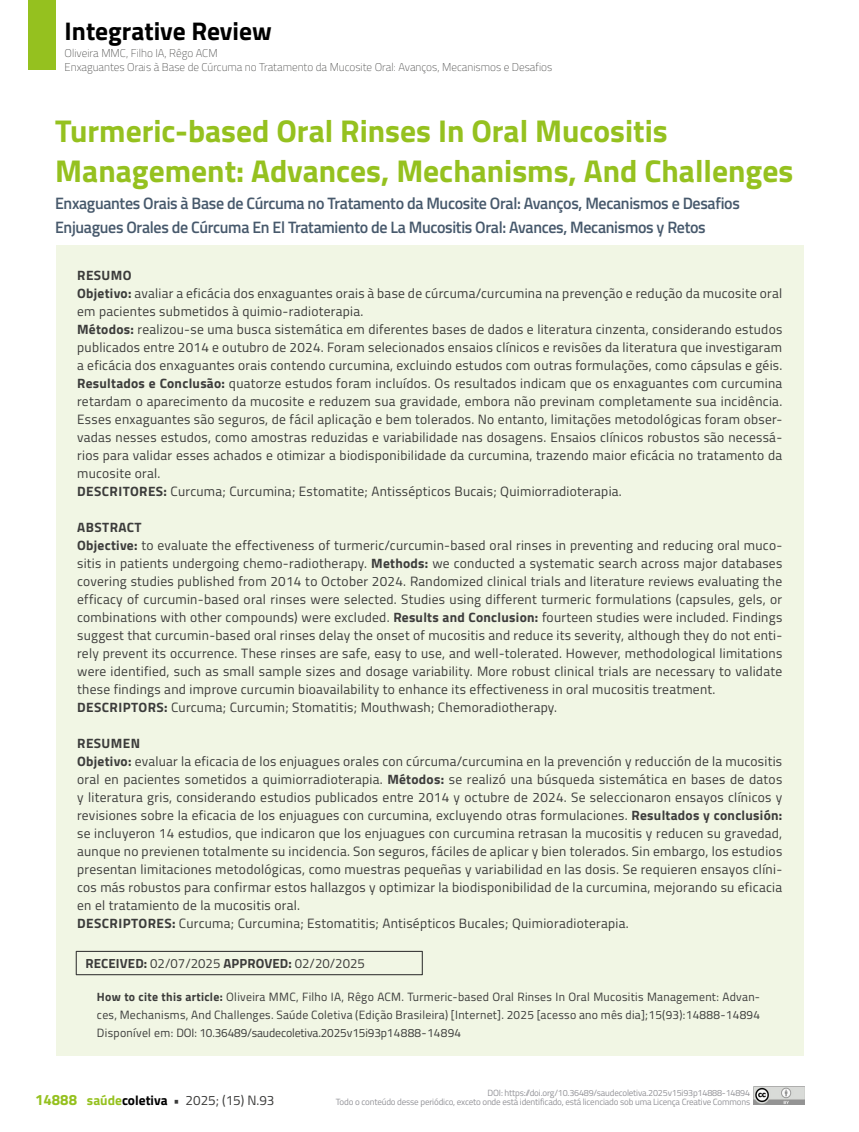
<style>
.page{position:relative;width:859px;height:1132px;background:#fff}
.page>*{position:absolute;margin:0;border:0;box-sizing:border-box;transform-origin:0 0}
.t1{font:700 31.5px/40.5px "Titillium";color:#95c11f}
.t2{font:700 25.5px "Titillium";color:#000}
.t3{font:600 16.5px/24px "Titillium";letter-spacing:-.02em;color:#47596c}
.t4{font:13.5px/18px "Titillium";letter-spacing:.02em;color:#3c3c3b}
.t5{font:13.2px "Titillium";color:#3c3c3b}
.t6{font:12px/18px "Titillium";letter-spacing:-.01em;color:#3c3c3b;text-align:justify}
.t7{font:100 11.25px/13.5px "Titillium";color:#3c3c3b}
.t8{font:9px/9.4px "Titillium";letter-spacing:-.02em;color:#939398;text-align:right}
.s1{font-weight:700}
.s2{font-weight:700;font-size:15px;color:#95c11f}
.s3{font-weight:700;color:#95c11f}
.s4{font-weight:700;color:#000}
</style>
<div class="page">
<div style="left:28px;top:0;width:27px;height:70px;background:#95c11f"></div>
<img style="left:753px;top:1086px;width:52px;height:18px">
<div style="left:56px;top:244px;width:748px;height:810px;background:#f1f6e4"></div>
<div style="left:76px;top:950px;width:347px;height:24px;border:1px solid #3c3c3b"></div>
<h2 class="t2" style="left:65px;top:12px;width:209px">Integrative Review</h2>
<p class="t7" style="left:65px;top:46px;width:489px">Oliveira MMC, Filho IA, Rêgo ACM<br>Enxaguantes Orais à Base de Cúrcuma no Tratamento da Mucosite Oral: Avanços, Mecanismos e Desafios</p>
<h1 class="t1" style="left:55px;top:109px;width:739px">Turmeric-based Oral Rinses In Oral Mucositis<br>Management: Advances, Mechanisms, And Challenges</h1>
<p class="t3" style="left:55px;top:191px;width:686px">Enxaguantes Orais à Base de Cúrcuma no Tratamento da Mucosite Oral: Avanços, Mecanismos e Desafios<br>Enjuagues Orales de Cúrcuma En El Tratamiento de La Mucositis Oral: Avances, Mecanismos y Retos</p>
<p class="t4" style="left:77px;top:265px;width:707px"><span class="s1">RESUMO<br>Objetivo:</span> avaliar a eficácia dos enxaguantes orais à base de cúrcuma/curcumina na prevenção e redução da mucosite oral em pacientes submetidos à quimio-radioterapia.<br><span class="s1">Métodos:</span> realizou-se uma busca sistemática em diferentes bases de dados e literatura cinzenta, considerando estudos publicados entre 2014 e outubro de 2024. Foram selecionados ensaios clínicos e revisões da literatura que investigaram a eficácia dos enxaguantes orais contendo curcumina, excluindo estudos com outras formulações, como cápsulas e géis.<br><span class="s1">Resultados e Conclusão:</span> quatorze estudos foram incluídos. Os resultados indicam que os enxaguantes com curcumina retardam o aparecimento da mucosite e reduzem sua gravidade, embora não previnam completamente sua incidência.<br>Esses enxaguantes são seguros, de fácil aplicação e bem tolerados. No entanto, limitações metodológicas foram obser&shy;vadas nesses estudos, como amostras reduzidas e variabilidade nas dosagens. Ensaios clínicos robustos são necessá&shy;rios para validar esses achados e otimizar a biodisponibilidade da curcumina, trazendo maior eficácia no tratamento da mucosite oral.<br><span class="s1">DESCRITORES:</span> Curcuma; Curcumina; Estomatite; Antissépticos Bucais; Quimiorradioterapia.</p>
<p class="t4" style="left:77px;top:517px;width:707px"><span class="s1">ABSTRACT<br>Objective:</span> to evaluate the effectiveness of turmeric/curcumin-based oral rinses in preventing and reducing oral muco&shy;sitis in patients undergoing chemo-radiotherapy. <span class="s1">Methods:</span> we conducted a systematic search across major databases covering studies published from 2014 to October 2024. Randomized clinical trials and literature reviews evaluating the efficacy of curcumin-based oral rinses were selected. Studies using different turmeric formulations (capsules, gels, or combinations with other compounds) were excluded. <span class="s1">Results and Conclusion:</span> fourteen studies were included. Findings suggest that curcumin-based oral rinses delay the onset of mucositis and reduce its severity, although they do not enti&shy;rely prevent its occurrence. These rinses are safe, easy to use, and well-tolerated. However, methodological limitations were identified, such as small sample sizes and dosage variability. More robust clinical trials are necessary to validate these findings and improve curcumin bioavailability to enhance its effectiveness in oral mucositis treatment.<br><span class="s1">DESCRIPTORS:</span> Curcuma; Curcumin; Stomatitis; Mouthwash; Chemoradiotherapy.</p>
<p class="t4" style="left:77px;top:733px;width:707px"><span class="s1">RESUMEN<br>Objetivo:</span> evaluar la eficacia de los enjuagues orales con cúrcuma/curcumina en la prevención y reducción de la mucositis oral en pacientes sometidos a quimiorradioterapia. <span class="s1">Métodos:</span> se realizó una búsqueda sistemática en bases de datos y literatura gris, considerando estudios publicados entre 2014 y octubre de 2024. Se seleccionaron ensayos clínicos y revisiones sobre la eficacia de los enjuagues con curcumina, excluyendo otras formulaciones. <span class="s1">Resultados y conclusión: </span>se incluyeron 14 estudios, que indicaron que los enjuagues con curcumina retrasan la mucositis y reducen su gravedad, aunque no previenen totalmente su incidencia. Son seguros, fáciles de aplicar y bien tolerados. Sin embargo, los estudios presentan limitaciones metodológicas, como muestras pequeñas y variabilidad en las dosis. Se requieren ensayos clíni&shy;cos más robustos para confirmar estos hallazgos y optimizar la biodisponibilidad de la curcumina, mejorando su eficacia en el tratamiento de la mucositis oral.<br><span class="s1">DESCRIPTORES:</span> Curcuma; Curcumina; Estomatitis; Antisépticos Bucales; Quimioradioterapia.</p>
<p class="t5" style="left:85px;top:953px;width:281px"><span class="s1">RECEIVED:</span> 02/07/2025 <span class="s1">APPROVED:</span> 02/20/2025</p>
<p class="t6" style="left:97px;top:986px;width:665px"><span class="s1">How to cite this article:</span> Oliveira MMC, Filho IA, Rêgo ACM. Turmeric-based Oral Rinses In Oral Mucositis Management: Advan&shy;ces, Mechanisms, And Challenges. Saúde Coletiva (Edição Brasileira) [Internet]. 2025 [acesso ano mês dia];15(93):14888-14894<br>Disponível em: DOI: 10.36489/saudecoletiva.2025v15i93p14888-14894</p>
<p class="t4" style="left:35px;top:1089px;width:241px"><span class="s2">14888</span> <span class="s3">saúde</span><span class="s4">coletiva</span> <span class="s1">•</span> 2025; (15) N.93</p>
<p class="t8" style="left:336px;top:1086px;width:416px">DOI: https://doi.org/10.36489/saudecoletiva.2025v15i93p14888-14894<br>Todo o conteúdo desse periódico, exceto onde está identificado, está licenciado sob uma Licença Creative Commons</p>
</div>
